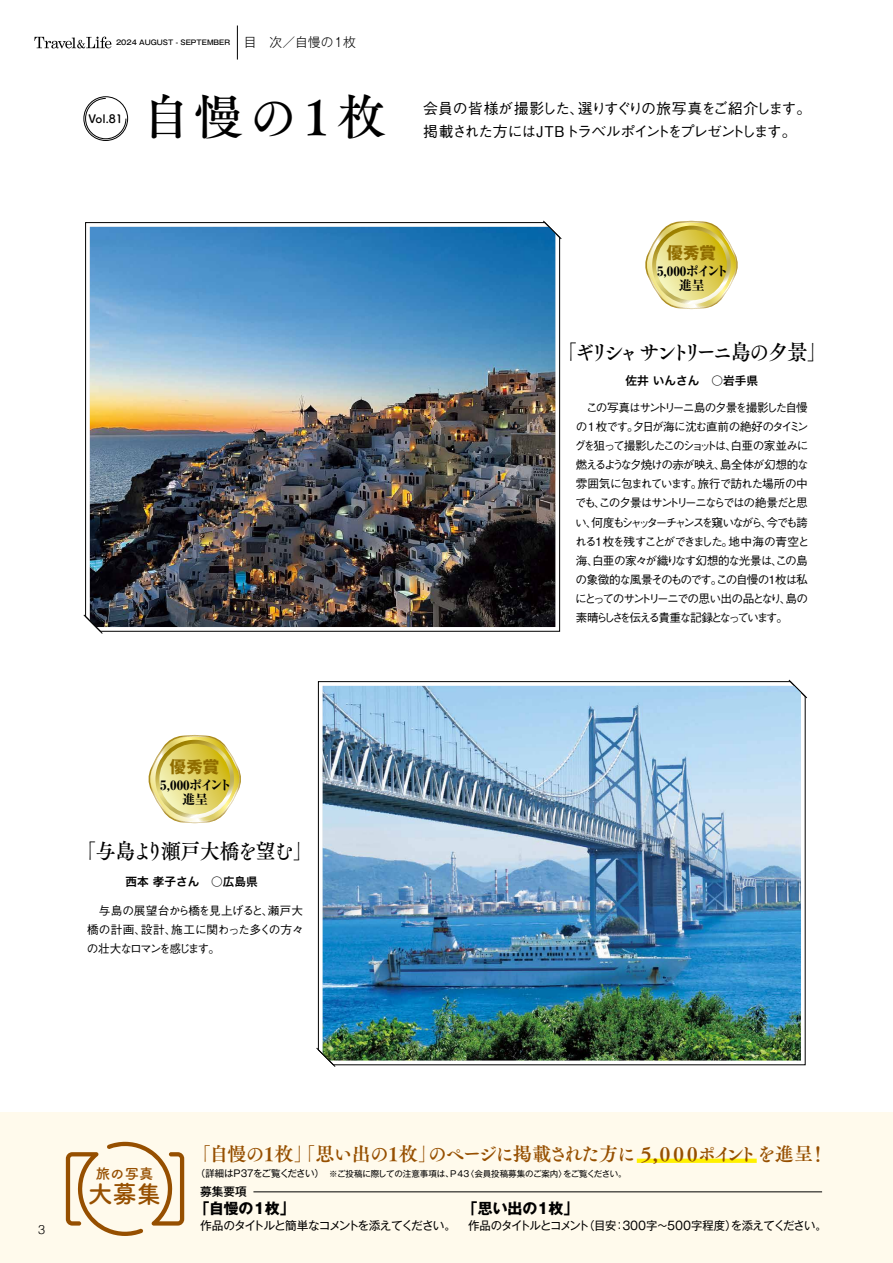
<style>
.page{position:relative;width:893px;height:1263px;background:#fff}
.page>*{position:absolute;margin:0;border:0;box-sizing:border-box;transform-origin:0 0}
.t1{font:48.9px "Tsuku A Old Min Pr 6 D";letter-spacing:.115em;color:#000}
.t2{font:24.45px "Tsuku A Rd Gothic Std B";color:#964f00}
.t3{font:21.3px "Tsuku A Old Min Pr 6 D";letter-spacing:-.19em;color:#000;scale:.95 1}
.t4{font:21.3px "Tsuku A Old Min Pr 6 D";letter-spacing:-.1em;color:#000;scale:.94 1}
.t5{font:19.2px "Tsuku A Old Min Pr 6 B";letter-spacing:-.105em;color:#964f00}
.t6{font:19.2px "Tsuku A Old Min Pr 6 B";letter-spacing:-.08em;color:#964f00}
.t7{font:19.2px "Tsuku A Old Min Pr 6 B";letter-spacing:-.12em;color:#964f00}
.t8{font:700 16.35px "Gothic MB101 Pro";color:#906d00}
.t9{font:500 14.85px "Gothic BBB Pro";letter-spacing:-.09em;color:#000}
.t10{font:500 14.85px "Gothic BBB Pro";letter-spacing:-.13em;color:#000}
.t11{font:700 14.85px "Gothic MB101 Pro";letter-spacing:-.03em;color:#000}
.t12{font:500 14.85px "Gothic BBB Pro";letter-spacing:.02em;color:#000}
.t13{font:14.4px "Tsuku A Rd Gothic Std B";color:#964f00}
.t14{font:800 13.05px/13.8px "Ryumin Pro";letter-spacing:-.035em;color:#000;text-align:center}
.t15{font:300 12.75px "Gothic MB101 Pro";letter-spacing:.025em;color:#000}
.t16{font:300 12.75px "Helvetica";color:#000}
.t17{font:500 11.7px/19.2px "Gothic BBB Pro";letter-spacing:-.12em;color:#000}
.t18{font:11.7px "Gothic MB101 Pro";letter-spacing:-.09em;color:#000}
.t19{font:500 11.7px/19.2px "Gothic BBB Pro";letter-spacing:-.14em;color:#000}
.t20{font:500 11.7px/19.2px "Gothic BBB Pro";letter-spacing:-.18em;color:#000}
.t21{font:500 11.7px/19.2px "Gothic BBB Pro";letter-spacing:-.145em;color:#000}
.t22{font:500 11.7px/19.2px "Gothic BBB Pro";letter-spacing:-.095em;color:#000}
.t23{font:500 11.7px/19.2px "Gothic BBB Pro";letter-spacing:-.185em;color:#000;text-align:right}
.t24{font:11.7px "Hira Kaku Pro W6";color:#000}
.t25{font:500 11.7px "Gothic BBB Pro";letter-spacing:-.01em;color:#000}
.t26{font:500 11.7px/19.2px "Gothic BBB Pro";letter-spacing:-.025em;color:#000}
.t27{font:500 11.7px/19.2px "Gothic BBB Pro";letter-spacing:-.075em;color:#000}
.t28{font:500 11.7px "Gothic BBB Pro";letter-spacing:.005em;color:#000}
.t29{font:700 11.7px "Tsuku A Rd Gothic";color:#000}
.t30{font:500 11.7px "Gothic MB101 Pro";color:#000}
.t31{font:9.6px "Gothic MB101 Pro";letter-spacing:-.035em;color:#000}
.t32{font:8.55px "Gothic MB101 Pro";letter-spacing:-.01em;color:#000}
.t33{font:8.55px "Gothic MB101 Pro";letter-spacing:-.08em;color:#000}
.t34{font:500 6.9px "Gothic MB101 Pro";color:#000}
.s1{font-family:"Hiragino UD Sans Std W5"}
.s2{font-size:8.55px}
</style>
<div class="page">
<div style="left:0;top:1112px;width:893px;height:151px;background:#fffaec"></div>
<hr style="left:237px;top:26px;width:1px;height:34px;background:#000">
<svg style="left:34px;top:37px;width:77px;height:11px"></svg>
<div style="left:637px;top:1158px;width:120px;height:5px;background:#fff100"></div>
<svg style="left:148px;top:735px;width:93px;height:88px"></svg>
<svg style="left:155px;top:740px;width:79px;height:78px"></svg>
<svg style="left:159px;top:744px;width:71px;height:70px;background:#e1d46a"></svg>
<svg style="left:645px;top:221px;width:93px;height:88px"></svg>
<svg style="left:652px;top:226px;width:79px;height:78px"></svg>
<svg style="left:656px;top:230px;width:71px;height:70px;background:#e1d46b"></svg>
<svg style="left:66px;top:1142px;width:118px;height:94px"></svg>
<hr style="left:253px;top:1191px;width:569px;height:1px;background:#000">
<svg style="left:318px;top:681px;width:488px;height:384px"></svg>
<img style="left:323px;top:686px;width:478px;height:374px">
<svg style="left:316px;top:1047px;width:20px;height:20px"></svg>
<svg style="left:788px;top:679px;width:19px;height:19px"></svg>
<svg style="left:85px;top:222px;width:475px;height:410px"></svg>
<img style="left:90px;top:227px;width:465px;height:400px">
<svg style="left:83px;top:614px;width:20px;height:20px"></svg>
<svg style="left:543px;top:220px;width:19px;height:19px"></svg>
<svg style="left:85px;top:98px;width:41px;height:41px"></svg>
<div style="left:84px;top:97px;width:44px;height:44px;border:1px solid #000;border-radius:50%"></div>
<p class="t34" style="left:116px;top:37px;width:116px">2024 AUGUST - SEPTEMBER</p>
<p class="t15" style="left:244px;top:32px;width:114px">目　次／自慢の1枚</p>
<p class="t29" style="left:89px;top:109px;width:36px">Vol.81</p>
<h1 class="t1" style="left:142px;top:73px;width:246px">自慢の1枚</h1>
<p class="t10" style="left:578px;top:97px;width:235px">選りすぐりの旅写真をご紹介します。</p>
<p class="t12" style="left:423px;top:97px;width:163px">会員の皆様が撮影した、</p>
<p class="t9" style="left:423px;top:119px;width:375px">掲載された方にはJTBトラベルポイントをプレゼントします。</p>
<h3 class="t8" style="left:667px;top:239px;width:51px">優秀賞</h3>
<p class="t14" style="left:657px;top:263px;width:73px">5,000ポイント進呈</p>
<h3 class="t3" style="left:557px;top:333px;width:286px">「ギリシャサントリーニ島の夕景「</h3>
<p class="t24" style="left:626px;top:370px;width:134px">佐井いんさん　<span class="s1">○</span>岩手県</p>
<p class="t17" style="left:576px;top:396px;width:234px">　この写真はサントリーニ島の夕景を撮影した自慢の1 枚です夕日が海に沈む直前の絶好のタイミン</p>
<p class="t19" style="left:574px;top:415px;width:236px;text-indent:53px">。<br>グを狙って撮影したこのショットは白亜の家並みに</p>
<p class="t17" style="left:576px;top:435px;width:235px;text-indent:150px">、<br>燃えるような夕焼けの赤が映え島全体が幻想的な</p>
<p class="t27" style="left:697px;top:454px;width:112px;text-indent:17px">、<br>旅行で訪れた場所の中</p>
<p class="t19" style="left:575px;top:473px;width:234px">雰囲気に包まれています。<br>でもこの夕景はサントリーニならではの絶景だと思</p>
<p class="t20" style="left:575px;top:492px;width:234px;text-indent:19px">、<br>い何度もシャッターチャンスを窺いながら今でも誇</p>
<p class="t17" style="left:761px;top:511px;width:13px">、</p>
<p class="t17" style="left:586px;top:511px;width:13px">、</p>
<p class="t28" style="left:728px;top:532px;width:82px">地中海の青空と</p>
<p class="t17" style="left:575px;top:530px;width:234px">れる1枚を残すことができました。<br>海白亜の家々が織りなす幻想的な光景はこの島</p>
<p class="t17" style="left:771px;top:549px;width:13px">、</p>
<p class="t22" style="left:575px;top:549px;width:234px;text-indent:12px">、<br>の象徴的な風景そのものですこの自慢の1枚は私</p>
<p class="t21" style="left:575px;top:568px;width:234px;text-indent:136px">。<br>にとってのサントリーニでの思い出の品となり島の</p>
<p class="t23" style="left:576px;top:588px;width:217px">、<br>素晴らしさを伝える貴重な記録となっています。</p>
<h3 class="t8" style="left:170px;top:753px;width:51px">優秀賞</h3>
<p class="t14" style="left:160px;top:777px;width:73px">5,000ポイント進呈</p>
<h3 class="t4" style="left:76px;top:832px;width:253px">「与島より瀬戸大橋を望む「</h3>
<p class="t24" style="left:125px;top:871px;width:134px">西本孝子さん　<span class="s1">○</span>広島県</p>
<p class="t25" style="left:87px;top:901px;width:218px">　与島の展望台から橋を見上げると瀬戸大</p>
<p class="t26" style="left:171px;top:900px;width:134px;text-indent:90px">、<br>施工に関わった多くの方々</p>
<p class="t17" style="left:87px;top:919px;width:135px">橋の計画、<br>の壮大なロマンを感じます。</p>
<p class="t17" style="left:141px;top:919px;width:37px">設計、</p>
<p class="t16" style="left:38px;top:1218px;width:9px">3</p>
<p class="t13" style="left:96px;top:1162px;width:59px">旅の写真</p>
<h2 class="t2" style="left:88px;top:1175px;width:75px">大募集</h2>
<h3 class="t6" style="left:192px;top:1136px;width:74px">「自慢の</h3>
<h3 class="t6" style="left:274px;top:1136px;width:116px">枚」「思い出の</h3>
<h3 class="t6" style="left:399px;top:1136px;width:40px">枚」</h3>
<h3 class="t5" style="left:428px;top:1136px;width:275px">のページに掲載された方に５,０００</h3>
<h3 class="t7" style="left:698px;top:1136px;width:117px">ポイントを進呈</h3>
<h3 class="t6" style="left:808px;top:1136px;width:21px">!</h3>
<h3 class="t6" style="left:259px;top:1136px;width:21px">１</h3>
<h3 class="t6" style="left:384px;top:1136px;width:21px">１</h3>
<p class="t31" style="left:196px;top:1165px;width:143px">（詳細はP37をご覧ください）　<span class="s2">※</span></p>
<p class="t30" style="left:200px;top:1182px;width:48px">募集要項</p>
<p class="t11" style="left:195px;top:1195px;width:101px">「自慢の１枚「</p>
<p class="t18" style="left:200px;top:1216px;width:258px">作品のタイトルと簡単なコメントを添えてください。</p>
<p class="t32" style="left:337px;top:1166px;width:118px">ご投稿に際しての注意事項は、</p>
<p class="t32" style="left:466px;top:1166px;width:103px">〈会員投稿募集のご案内〉</p>
<p class="t33" style="left:563px;top:1166px;width:65px">をご覧ください。</p>
<p class="t32" style="left:450px;top:1166px;width:20px">P43</p>
<p class="t11" style="left:463px;top:1195px;width:117px">「思い出の１枚「</p>
<p class="t18" style="left:583px;top:1216px;width:35px">（目安</p>
<p class="t18" style="left:666px;top:1216px;width:73px">５００字程度）</p>
<p class="t18" style="left:731px;top:1216px;width:97px">を添えてください。</p>
<p class="t18" style="left:468px;top:1216px;width:123px">作品のタイトルとコメント</p>
<p class="t18" style="left:614px;top:1216px;width:56px">：３００字〜</p>
</div>
